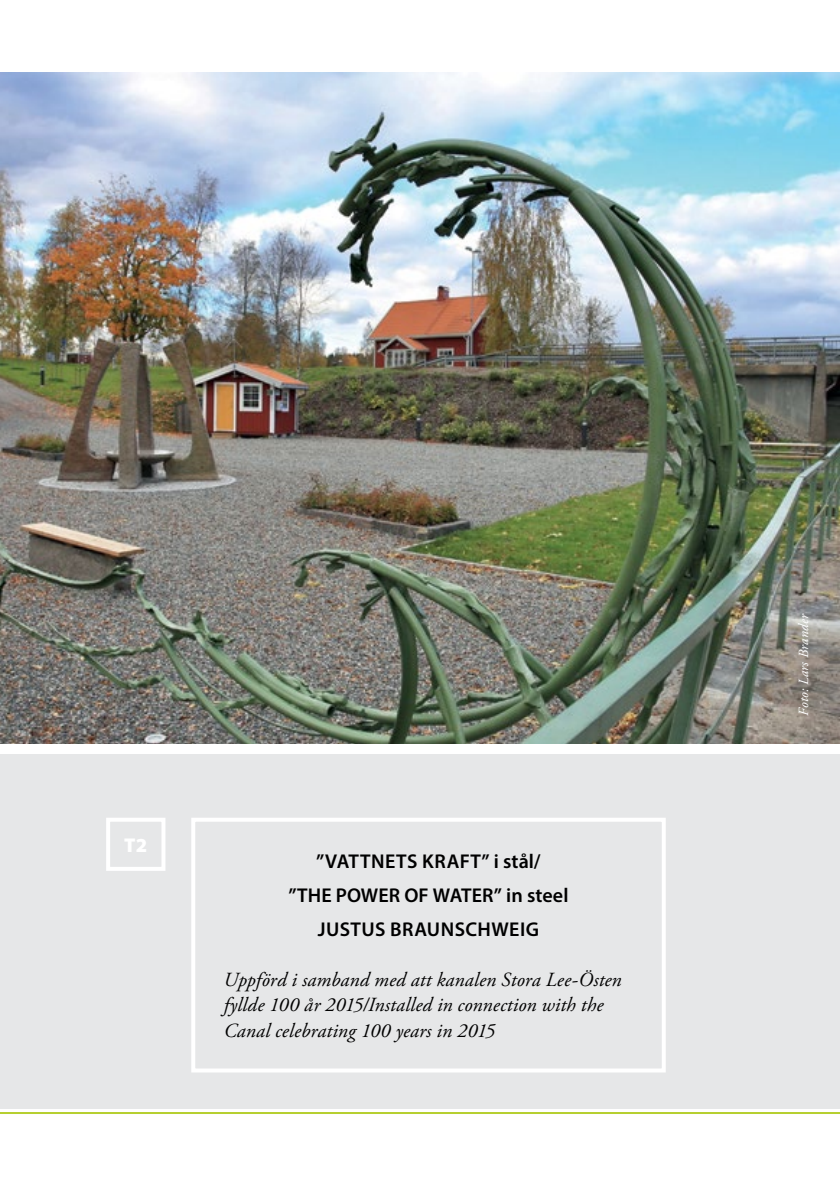
<style>
.page{position:relative;width:840px;height:1191px;background:#fff}
.page>*{position:absolute;margin:0;border:0;box-sizing:border-box;transform-origin:0 0}
.t1{font:italic 20px/25.6px "Adobe Garamond Pro";letter-spacing:.005em;color:#000}
.t2{font:600 20px/34px "Myriad Pro";letter-spacing:.015em;color:#000;text-align:center}
.t3{font:900 20px "Myriad Pro";color:#fff}
.t4{font:italic 14px "Adobe Garamond Pro";letter-spacing:.015em;color:#fff}
</style>
<div class="page">
<div style="left:0;top:754px;width:839px;height:354px;background:#e6e7e8"></div>
<hr style="left:0;top:1112px;width:839px;height:2px;background:#b6cf2f">
<img style="left:0;top:72px;width:839px;height:671px">
<div style="left:191px;top:817px;width:474px;height:255px;border:4px solid #fff"></div>
<div style="left:106px;top:817px;width:59px;height:54px;border:4px solid #fff"></div>
<p class="t3" style="left:124px;top:833px;width:25px">T2</p>
<p class="t2" style="left:288px;top:844px;width:281px">”VATTNETS KRAFT” i stål/<br>”THE POWER OF WATER” in steel<br>JUSTUS BRAUNSCHWEIG</p>
<p class="t1" style="left:223px;top:967px;width:399px">Uppförd i samband med att kanalen Stora Lee-- Östen fyllde 100 år 2015/Installed in connection with the<br>Canal celebrating 100 years in 2015</p>
<p class="t4" style="left:794px;top:715px;width:104px;rotate:-90deg">Foto: Lars Brander</p>
</div>
